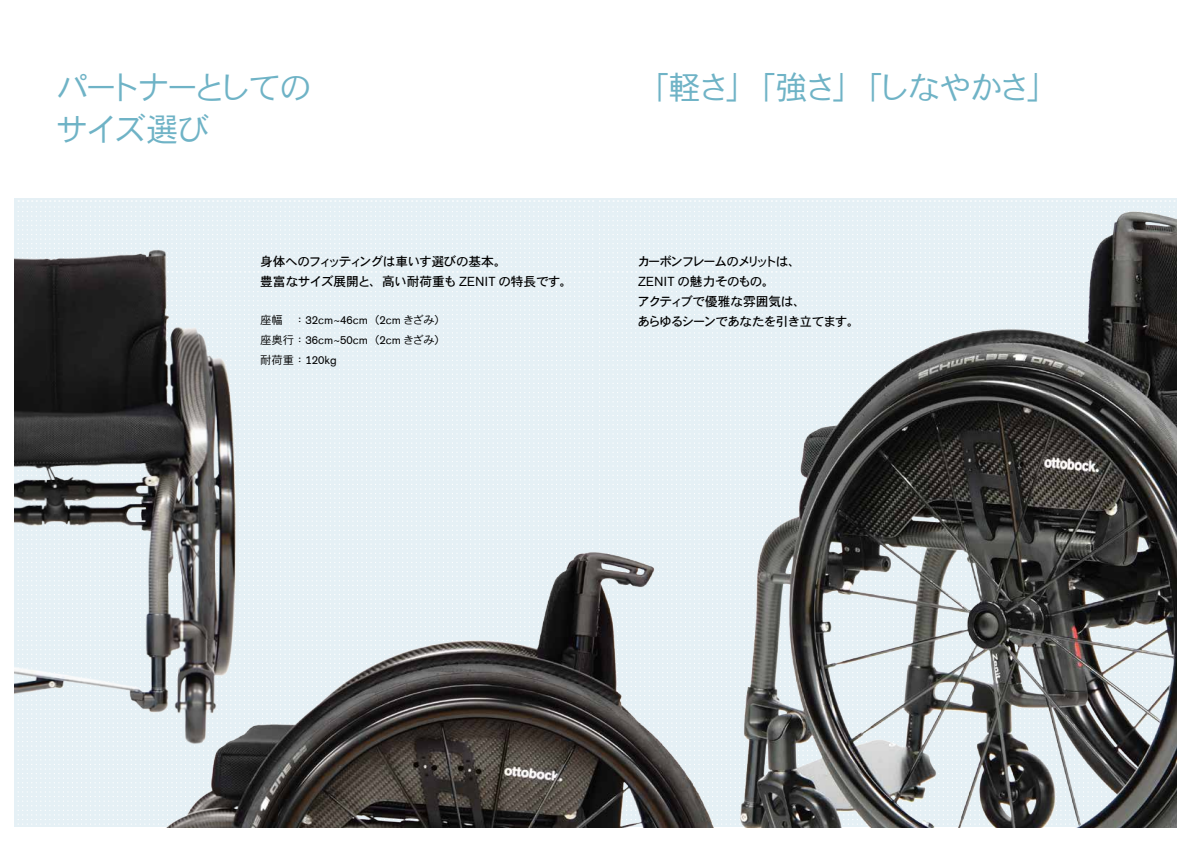
<style>
.page{position:relative;width:1191px;height:842px;background:#fff}
.page>*{position:absolute;margin:0;border:0;box-sizing:border-box;transform-origin:0 0}
.t1{font:32.6px "DFHS Gothic Std W3";letter-spacing:-.09em;color:#6fb3c6}
.t2{font:32.6px/42.5px "DFHS Gothic Std W3";letter-spacing:-.12em;color:#6fb3c6}
.t3{font:12.8px/20.1px "DFHS Gothic Std W5";letter-spacing:-.09em;color:#000}
.t4{font:12.8px/19.8px "DFHS Gothic Std W5";letter-spacing:-.045em;color:#000}
.t5{font:11.3px/19.8px "OBO Office Sans";color:#000;text-align:justify}
.s1{font-family:"OBO Office Sans"}
.s2{font-family:"DFHS Gothic Std W3"}
</style>
<div class="page">
<svg style="left:18px;top:200px;width:575px;height:626px;background:#e6f0f5"></svg>
<img style="left:619px;top:198px;width:557px;height:630px">
<img style="left:14px;top:247px;width:242px;height:499px">
<img style="left:153px;top:534px;width:572px;height:294px">
<h1 class="t2" style="left:56px;top:65px;width:258px">パートナーとしてのサイズ選び</h1>
<p class="t4" style="left:260px;top:251px;width:314px">身体へのフィッティングは車いす選びの基本。<br>豊富なサイズ展開と、高い耐荷重も <span class="s1">ZENIT</span> の特長です。</p>
<p class="t5" style="left:260px;top:311px;width:187px"><span class="s2">座幅　　：</span>32cm~46cm<span class="s2">（</span>2cm <span class="s2">きざみ）座奥行：</span>36cm~50cm<span class="s2">（</span>2cm <span class="s2">きざみ）耐荷重：</span>120kg</p>
<h1 class="t1" style="left:636px;top:70px;width:424px">「軽さ」「強さ」「しなやかさ」</h1>
<p class="t3" style="left:637px;top:251px;width:224px">カーボンフレームのメリットは、<br><span class="s1">ZENIT</span> の魅力そのもの。<br>アクティブで優雅な雰囲気は、<br>あらゆるシーンであなたを引き立てます。</p>
</div>
